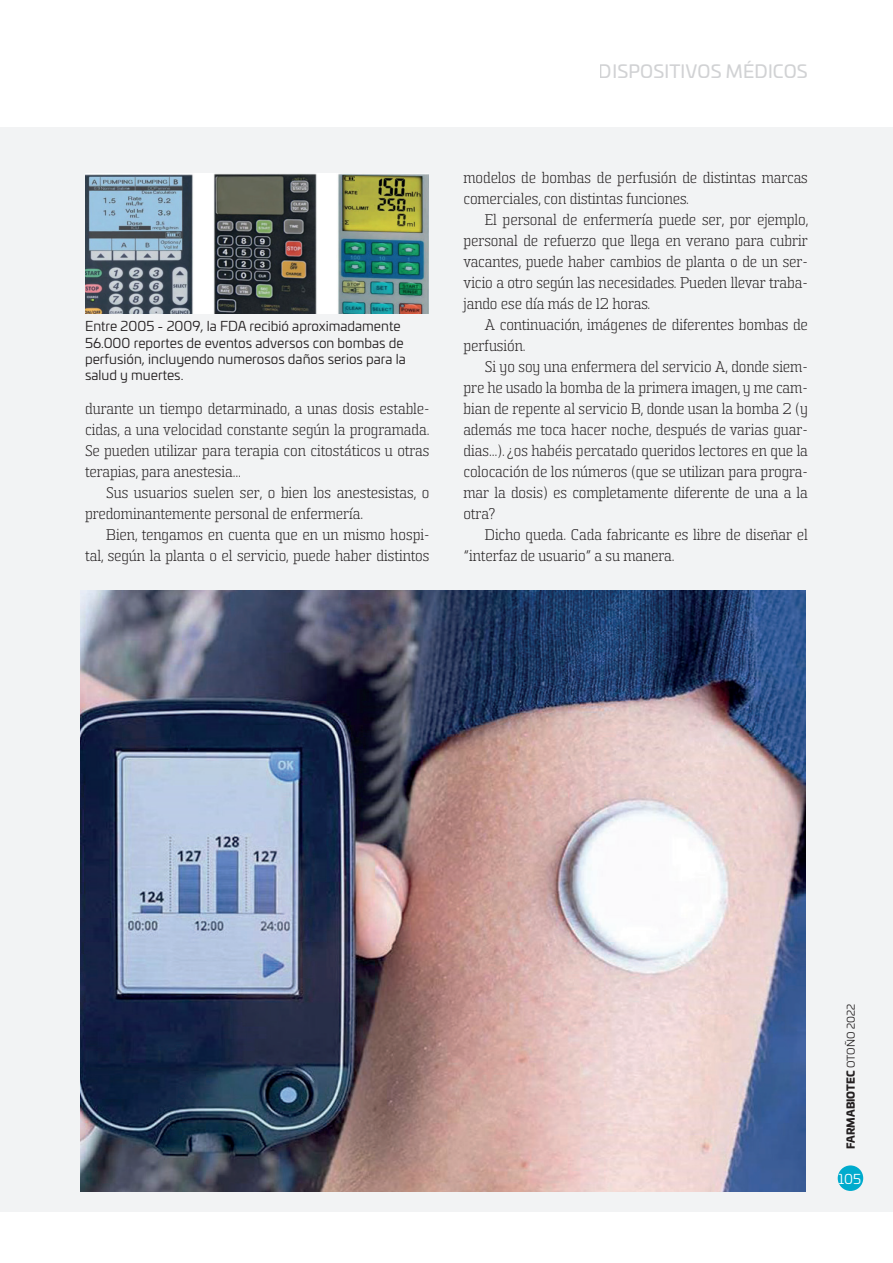
<style>
.page{position:relative;width:893px;height:1263px;background:#fff}
.page>*{position:absolute;margin:0;border:0;box-sizing:border-box;transform-origin:0 0}
.t1{font:18px "Univia Pro";letter-spacing:.01em;color:#d1d2d4}
.t2{font:300 15px/21px "Sommet Slab";color:#231f20}
.t3{font:13.5px/16.2px "Univia Pro";color:#231f20}
.t4{font:13.5px "Univia Pro";color:#fff}
.t5{font:900 10.5px "Univia Pro";color:#231f20}
.s1{font-weight:400}
</style>
<div class="page">
<div style="left:0;top:128px;width:893px;height:1084px;background:#f2f3f4"></div>
<img style="left:85px;top:174px;width:343px;height:140px">
<img style="left:81px;top:590px;width:724px;height:602px">
<div style="left:838px;top:1165px;width:25px;height:26px;background:#00abcd;border-radius:50%"></div>
<p class="t1" style="left:599px;top:57px;width:210px">DISPOSITIVOS MÉDICOS</p>
<p class="t3" style="left:85px;top:318px;width:322px">Entre 2005 - 2009, la FDA recibió aproximadamente 56.000 reportes de eventos adversos con bombas de perfusión, incluyendo numerosos daños serios para la salud y muertes.</p>
<p class="t2" style="left:85px;top:398px;width:346px;text-align:justify">durante un tiempo detarminado, a unas dosis estable&shy;cidas, a una velocidad constante según la programada.<br>Se pueden utilizar para terapia con citostáticos u otras terapias, para anestesia…</p>
<p class="t2" style="left:85px;top:482px;width:346px;text-indent:21px">Sus usuarios suelen ser, o bien los anestesistas, o predominantemente personal de enfermería.</p>
<p class="t2" style="left:85px;top:524px;width:346px;text-align:right">Bien, tengamos en cuenta que en un mismo hospi&shy;tal, según la planta o el servicio, puede haber distintos</p>
<p class="t2" style="left:463px;top:167px;width:346px">modelos de bombas de perfusión de distintas marcas comerciales, con distintas funciones.</p>
<p class="t2" style="left:463px;top:209px;width:346px;text-align:justify;text-indent:21px">El personal de enfermería puede ser, por ejemplo, personal de refuerzo que llega en verano para cubrir vacantes, puede haber cambios de planta o de un ser&shy;vicio a otro según las necesidades. Pueden llevar traba&shy;jando ese día más de 12 horas.</p>
<p class="t2" style="left:463px;top:314px;width:346px;text-indent:21px">A continuación, imágenes de diferentes bombas de perfusión.</p>
<p class="t2" style="left:463px;top:356px;width:346px;text-align:justify;text-indent:21px">Si yo soy una enfermera del servicio A, donde siem&shy;pre he usado la bomba de la primera imagen, y me cam&shy;bian de repente al servicio B, donde usan la bomba 2 (y además me toca hacer noche, después de varias guar&shy;dias…). ¿os habéis percatado queridos lectores en que la colocación de los números (que se utilizan para progra&shy;mar la dosis) es completamente diferente de una a la otra?</p>
<p class="t2" style="left:463px;top:524px;width:346px;text-indent:21px">Dicho queda. Cada fabricante es libre de diseñar el “interfaz de usuario” a su manera.</p>
<p class="t5" style="left:842px;top:1149px;width:146px;rotate:-90deg">FARMABIOTEC <span class="s1">OTOÑO 2022</span></p>
<p class="t4" style="left:838px;top:1169px;width:24px">105</p>
</div>
